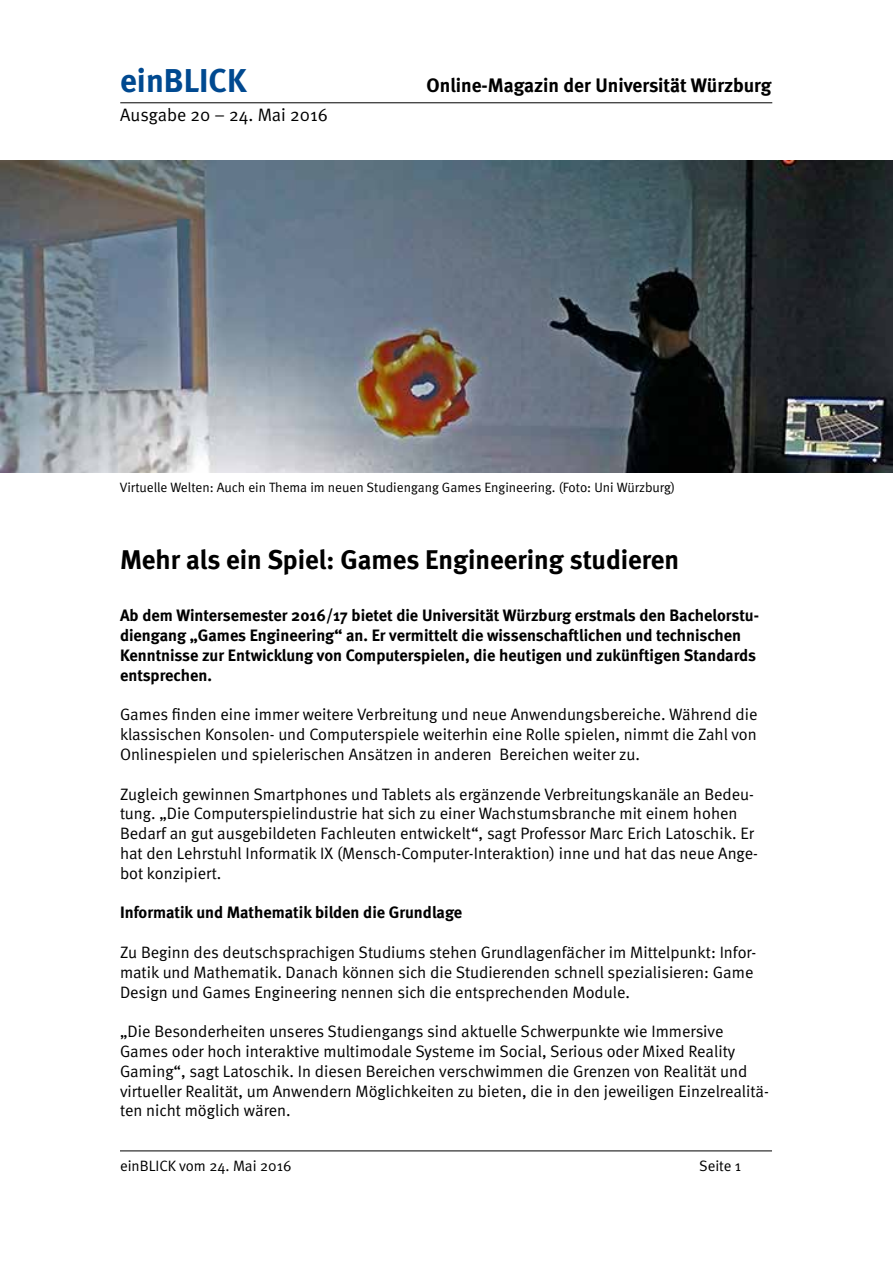
<style>
.page{position:relative;width:893px;height:1263px;background:#fff}
.page>*{position:absolute;margin:0;border:0;box-sizing:border-box;transform-origin:0 0}
.t1{font:700 33px "Meta";color:#004990}
.t2{font:700 27px "Meta";color:#000}
.t3{font:700 19.5px "Meta";color:#000}
.t4{font:18px "Meta Normal";color:#000}
.t5{font:16.5px/19.8px "Meta Normal";color:#000}
.t6{font:700 16.5px/19.8px "Meta";color:#000}
.t7{font:15px "Meta Normal";color:#000}
.t8{font:13.5px "Meta Normal";color:#000}
</style>
<div class="page">
<hr style="left:120px;top:102px;width:652px;height:1px;background:#000">
<hr style="left:120px;top:1150px;width:652px;height:1px;background:#000">
<img style="left:0;top:160px;width:893px;height:312px">
<h1 class="t1" style="left:120px;top:61px;width:128px">einBLICK</h1>
<p class="t3" style="left:427px;top:74px;width:346px">Online-Magazin der Universität Würzburg</p>
<p class="t4" style="left:120px;top:105px;width:209px">Ausgabe 20 – 24. Mai 2016</p>
<p class="t8" style="left:120px;top:480px;width:557px">Virtuelle Welten: Auch ein Thema im neuen Studiengang Games Engineering. (Foto: Uni Würzburg)</p>
<h2 class="t2" style="left:120px;top:544px;width:561px">Mehr als ein Spiel: Games Engineering studieren</h2>
<p class="t6" style="left:120px;top:605px;width:640px">Ab dem Wintersemester 2016/17 bietet die Universität Würzburg erstmals den Bachelorstu&shy;diengang „Games Engineering“ an. Er vermittelt die wissenschaftlichen und technischen Kenntnisse zur Entwicklung von Computerspielen, die heutigen und zukünftigen Standards entsprechen.</p>
<p class="t5" style="left:120px;top:704px;width:639px;text-align:justify">Games finden eine immer weitere Verbreitung und neue Anwendungsbereiche. Während die klassischen Konsolen- und Computerspiele weiterhin eine Rolle spielen, nimmt die Zahl von Onlinespielen und spielerischen Ansätzen in anderen Bereichen weiter zu.</p>
<p class="t5" style="left:120px;top:784px;width:639px">Zugleich gewinnen Smartphones und Tablets als ergänzende Verbreitungskanäle an Bedeu&shy;tung. „Die Computerspielindustrie hat sich zu einer Wachstumsbranche mit einem hohen Bedarf an gut ausgebildeten Fachleuten entwickelt“, sagt Professor Marc Erich Latoschik. Er hat den Lehrstuhl Informatik IX (Mensch-Computer-Interaktion) inne und hat das neue Ange&shy;bot konzipiert.</p>
<p class="t6" style="left:120px;top:902px;width:344px">Informatik und Mathematik bilden die Grundlage</p>
<p class="t5" style="left:120px;top:942px;width:638px">Zu Beginn des deutschsprachigen Studiums stehen Grundlagenfächer im Mittelpunkt: Infor&shy;matik und Mathematik. Danach können sich die Studierenden schnell spezialisieren: Game<br>Design und Games Engineering nennen sich die entsprechenden Module.</p>
<p class="t5" style="left:120px;top:1021px;width:650px">„Die Besonderheiten unseres Studiengangs sind aktuelle Schwerpunkte wie Immersive Games oder hoch interaktive multimodale Systeme im Social, Serious oder Mixed Reality Gaming“, sagt Latoschik. In diesen Bereichen verschwimmen die Grenzen von Realität und virtueller Realität, um Anwendern Möglichkeiten zu bieten, die in den jeweiligen Einzelrealitä&shy;ten nicht möglich wären.</p>
<p class="t7" style="left:120px;top:1157px;width:173px">einBLICK vom 24. Mai 2016</p>
<p class="t7" style="left:699px;top:1157px;width:44px">Seite 1</p>
</div>
